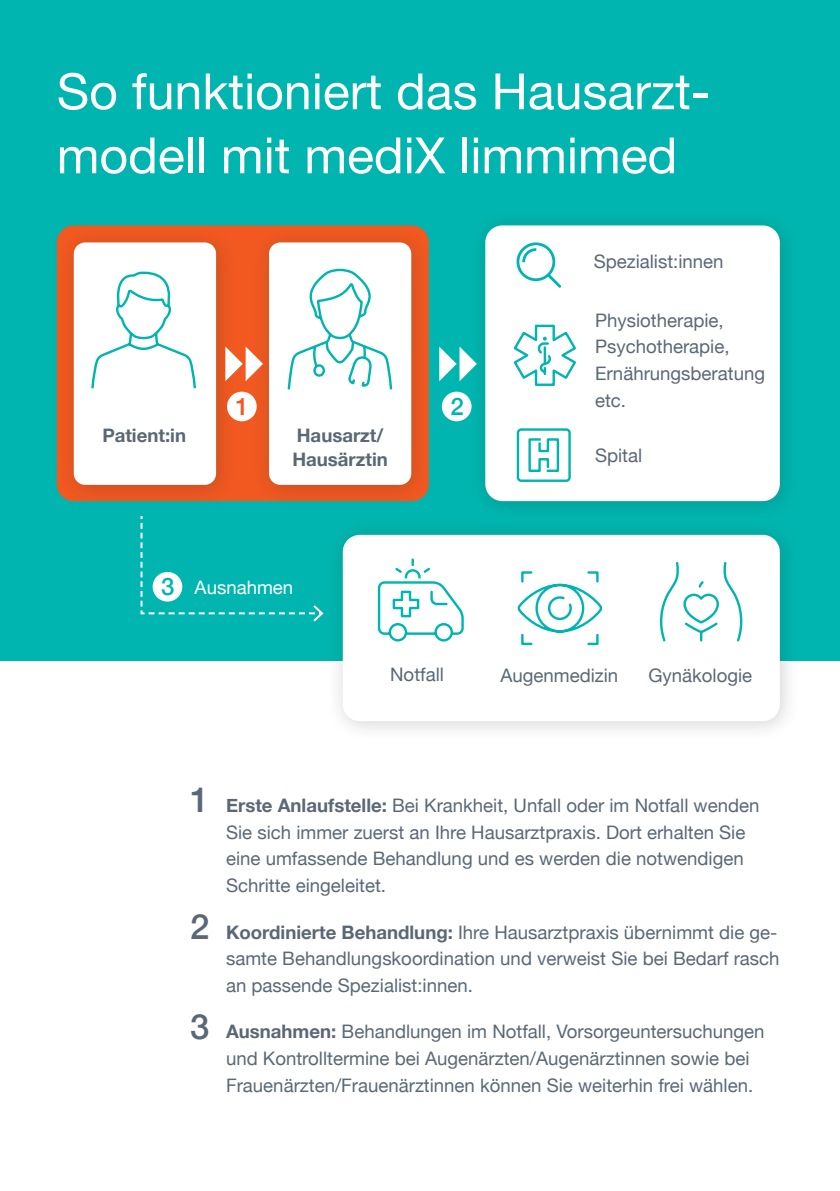
<style>
.page{position:relative;width:840px;height:1191px;background:#fff}
.page>*{position:absolute;margin:0;border:0;box-sizing:border-box;transform-origin:0 0}
.t1{font:50px/64px "Helvetica Neue";color:#fff}
.t2{font:500 34.6px "Helvetica Neue";color:#5a6876}
.t3{font:500 24px "Helvetica Neue";color:#00b5af}
.t4{font:500 24px "Helvetica Neue";color:#f15921}
.t5{font:18.6px/26.6px "Helvetica Neue";color:#5a6876}
.t6{font:700 18.6px/24px "Helvetica Neue";color:#5a6876}
.t7{font:18.6px "Helvetica Neue";color:#fff}
.s1{font-weight:700}
</style>
<div class="page">
<div style="left:0;top:0;width:839px;height:660px;background:#00b5af"></div>
<div style="left:57px;top:225px;width:371px;height:276px;background:#f15921;border-radius:17px"></div>
<div style="left:57px;top:225px;width:180px;height:281px;background:#231f20;opacity:.2"></div>
<div style="left:74px;top:242px;width:142px;height:243px;background:#fff;border-radius:11px"></div>
<div style="left:252px;top:225px;width:180px;height:281px;background:#231f20;opacity:.2"></div>
<div style="left:269px;top:242px;width:142px;height:243px;background:#fff;border-radius:11px"></div>
<div style="left:325px;top:518px;width:475px;height:224px;background:#231f20;opacity:.2"></div>
<div style="left:342px;top:535px;width:437px;height:186px;background:#fff;border-radius:17px"></div>
<div style="left:468px;top:208px;width:332px;height:314px;background:#00b1ab"></div>
<div style="left:485px;top:225px;width:294px;height:276px;background:#fff;border-radius:17px"></div>
<svg style="left:287px;top:268px;width:106px;height:122px"></svg>
<svg style="left:91px;top:271px;width:105px;height:118px"></svg>
<svg style="left:513px;top:324px;width:63px;height:62px"></svg>
<div style="left:516px;top:428px;width:54px;height:54px;border:2px solid #00b5af;border-radius:3px"></div>
<svg style="left:528px;top:438px;width:32px;height:34px"></svg>
<svg style="left:377px;top:558px;width:87px;height:84px"></svg>
<svg style="left:660px;top:562px;width:83px;height:80px"></svg>
<svg style="left:517px;top:571px;width:86px;height:75px"></svg>
<svg style="left:225px;top:346px;width:38px;height:35px"></svg>
<svg style="left:439px;top:346px;width:37px;height:35px"></svg>
<svg style="left:140px;top:516px;width:184px;height:106px"></svg>
<svg style="left:516px;top:242px;width:45px;height:46px"></svg>
<div style="left:227px;top:392px;width:29px;height:29px;background:#fff;border-radius:50%"></div>
<div style="left:441px;top:392px;width:30px;height:29px;background:#fff;border-radius:50%"></div>
<div style="left:152px;top:572px;width:30px;height:29px;background:#fff;border-radius:50%"></div>
<h1 class="t1" style="left:57px;top:62px;width:654px">So funktioniert das Hausarzt&shy;modell mit mediX limmimed</h1>
<p class="t6" style="left:102px;top:423px;width:85px">Patient:in</p>
<p class="t4" style="left:235px;top:387px;width:15px">1</p>
<p class="t3" style="left:450px;top:387px;width:15px">2</p>
<p class="t6" style="left:292px;top:423px;width:97px">Hausarzt/<br>Hausärztin</p>
<p class="t5" style="left:593px;top:249px;width:131px">Spezialist:innen</p>
<p class="t5" style="left:594px;top:308px;width:171px">Physiotherapie,<br>Psychotherapie,<br>Ernährungsberatung etc.</p>
<p class="t5" style="left:594px;top:443px;width:49px">Spital</p>
<p class="t3" style="left:161px;top:567px;width:15px">3</p>
<p class="t7" style="left:194px;top:574px;width:100px">Ausnahmen</p>
<p class="t5" style="left:390px;top:662px;width:55px">Notfall</p>
<p class="t5" style="left:500px;top:663px;width:119px">Augenmedizin</p>
<p class="t5" style="left:648px;top:663px;width:105px">Gynäkologie</p>
<h2 class="t2" style="left:190px;top:772px;width:21px">1</h2>
<h2 class="t2" style="left:190px;top:899px;width:21px">2</h2>
<h2 class="t2" style="left:190px;top:998px;width:21px">3</h2>
<p class="t5" style="left:226px;top:793px;width:534px"><span class="s1">Erste Anlaufstelle:</span> Bei Krankheit, Unfall oder im Notfall wenden Sie sich immer zuerst an Ihre Hausarztpraxis. Dort erhalten Sie eine umfassende Behandlung und es werden die notwendigen Schritte eingeleitet.</p>
<p class="t5" style="left:226px;top:919px;width:554px;text-align:justify"><span class="s1">Koordinierte Behandlung:</span> Ihre Hausarztpraxis übernimmt die ge&shy;samte Behandlungskoordination und verweist Sie bei Bedarf rasch an passende Spezialist:innen.</p>
<p class="t5" style="left:226px;top:1019px;width:539px"><span class="s1">Ausnahmen:</span> Behandlungen im Notfall, Vorsorgeuntersuchungen und Kontrolltermine bei Augenärzten/Augenärztinnen sowie bei<br>Frauenärzten/Frauenärztinnen können Sie weiterhin frei wählen.</p>
</div>
